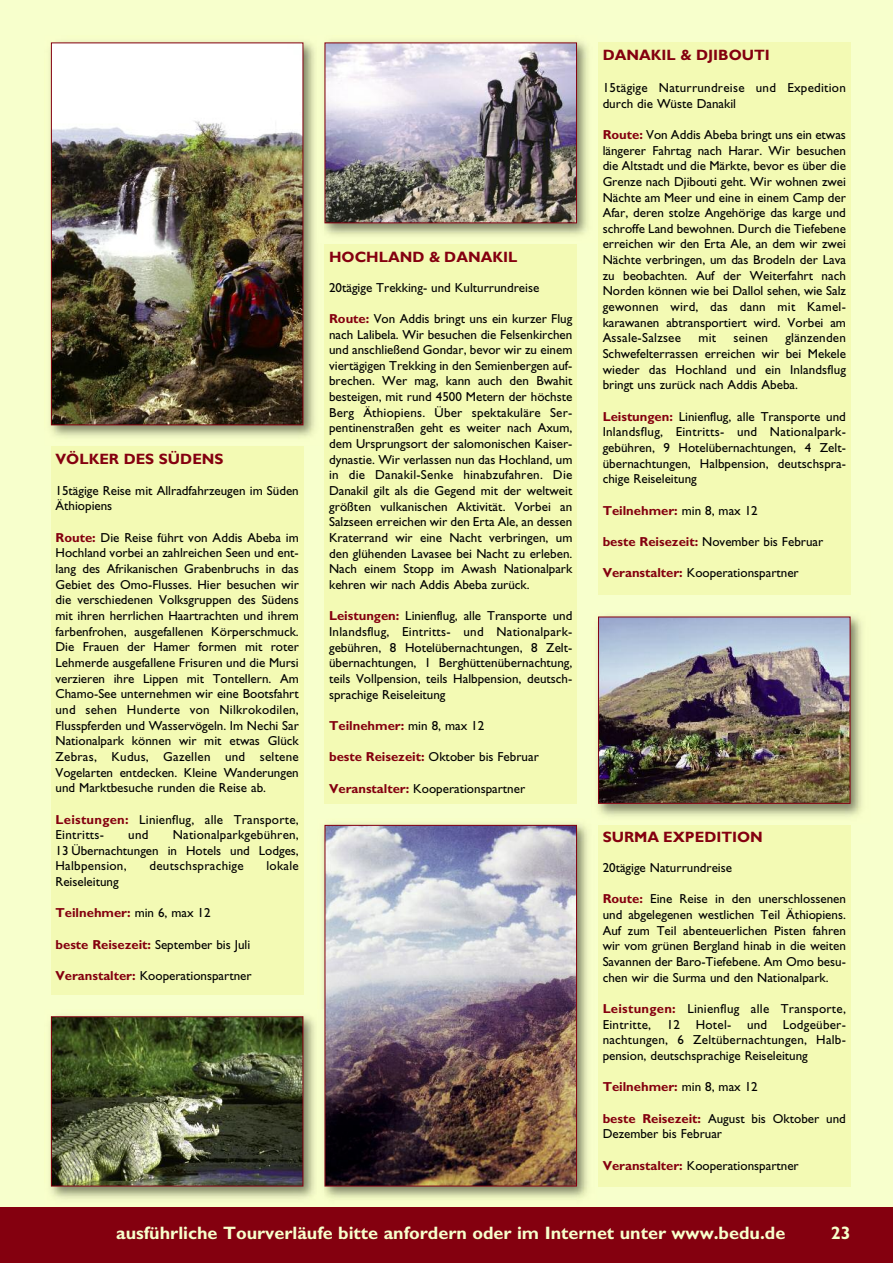
<style>
.page{position:relative;width:893px;height:1263px;background:#f7ffcc}
.page>*{position:absolute;margin:0;border:0;box-sizing:border-box;transform-origin:0 0}
.t1{font:700 18px "Gill Sans";color:#f7ffcc}
.t2{font:700 15px "Gill Sans";color:#84000f}
.t3{font:13.05px/15.6px "Gill Sans";color:#000;text-align:justify}
.t4{font:13.05px/15.6px "Gill Sans";letter-spacing:.02em;color:#000}
.t5{font:700 13.05px "Gill Sans";color:#84000f}
.s1{font-weight:700;color:#84000f}
.s2{font-weight:400;color:#000}
</style>
<div class="page">
<div style="left:51px;top:446px;width:252px;height:549px;background:#f3fab4"></div>
<div style="left:598px;top:43px;width:252px;height:552px;background:#f3fab4"></div>
<div style="left:0;top:1208px;width:893px;height:55px;background:#84000f"></div>
<div style="left:325px;top:244px;width:252px;height:560px;background:#f3fab4"></div>
<img style="left:323px;top:824px;width:265px;height:374px">
<img style="left:327px;top:827px;width:248px;height:357px">
<div style="left:325px;top:825px;width:252px;height:361px;border:1px solid #84000f"></div>
<img style="left:324px;top:41px;width:264px;height:195px">
<img style="left:327px;top:45px;width:248px;height:176px">
<div style="left:325px;top:43px;width:252px;height:180px;border:1px solid #84000f"></div>
<img style="left:50px;top:1015px;width:265px;height:184px">
<img style="left:53px;top:1018px;width:248px;height:166px">
<div style="left:51px;top:1016px;width:252px;height:170px;border:1px solid #84000f"></div>
<img style="left:50px;top:41px;width:265px;height:397px">
<img style="left:53px;top:45px;width:248px;height:378px">
<div style="left:51px;top:43px;width:252px;height:382px;border:1px solid #84000f"></div>
<div style="left:598px;top:825px;width:252px;height:361px;background:#f3fab4"></div>
<img style="left:597px;top:616px;width:265px;height:201px">
<img style="left:600px;top:619px;width:248px;height:183px">
<div style="left:598px;top:617px;width:252px;height:187px;border:1px solid #84000f"></div>
<p class="t2" style="left:56px;top:450px;width:170px">VÖLKER DES SÜDENS</p>
<p class="t3" style="left:56px;top:482px;width:245px">15tägige Reise mit Allradfahrzeugen im Süden<br>Äthiopiens</p>
<p class="t3" style="left:56px;top:529px;width:245px"><span class="s1">Route:</span> Die Reise führt von Addis Abeba im Hochland vorbei an zahlreichen Seen und ent&shy;lang des Afrikanischen Grabenbruchs in das Gebiet des Omo-Flusses. Hier besuchen wir die verschiedenen Volksgruppen des Südens mit ihren herrlichen Haartrachten und ihrem farbenfrohen, ausgefallenen Körperschmuck.<br>Die Frauen der Hamer formen mit roter Lehmerde ausgefallene Frisuren und die Mursi verzieren ihre Lippen mit Tontellern. Am Chamo-See unternehmen wir eine Bootsfahrt und sehen Hunderte von Nilkrokodilen, Flusspferden und Wasservögeln. Im Nechi Sar Nationalpark können wir mit etwas Glück Zebras, Kudus, Gazellen und seltene Vogelarten entdecken. Kleine Wanderungen und Marktbesuche runden die Reise ab.</p>
<p class="t4" style="left:56px;top:811px;width:245px"><span class="s1">Leistungen:</span> Linienflug, alle Transporte,<br>Eintritts-</p>
<p class="t3" style="left:56px;top:827px;width:245px;text-indent:117px">Nationalparkgebühren, 13 Übernachtungen in Hotels und Lodges, Halbpension,</p>
<p class="t3" style="left:128px;top:827px;width:22px">und</p>
<p class="t4" style="left:149px;top:858px;width:96px">deutschsprachige</p>
<p class="t3" style="left:267px;top:858px;width:34px">lokale</p>
<p class="t3" style="left:56px;top:874px;width:65px">Reiseleitung</p>
<p class="t5" style="left:56px;top:905px;width:157px">Teilnehmer: <span class="s2">min 6, max 12</span></p>
<p class="t3" style="left:56px;top:936px;width:196px"><span class="s1">beste Reisezeit:</span> September bis Juli</p>
<p class="t3" style="left:56px;top:968px;width:198px"><span class="s1">Veranstalter:</span> Kooperationspartner</p>
<p class="t2" style="left:329px;top:248px;width:190px">HOCHLAND &amp; DANAKIL</p>
<p class="t3" style="left:329px;top:279px;width:212px">20tägige Trekking- und Kulturrundreise</p>
<p class="t3" style="left:329px;top:311px;width:245px"><span class="s1">Route:</span> Von Addis bringt uns ein kurzer Flug nach Lalibela. Wir besuchen die Felsenkirchen und anschließend Gondar, bevor wir zu einem viertägigen Trekking in den Semienbergen auf&shy;brechen. Wer mag, kann auch den Bwahit besteigen, mit rund 4500 Metern der höchste Berg Äthiopiens. Über spektakuläre Ser&shy;pentinenstraßen geht es weiter nach Axum, dem Ursprungsort der salomonischen Kaiser&shy;dynastie. Wir verlassen nun das Hochland, um in die Danakil-Senke hinabzufahren. Die Danakil gilt als die Gegend mit der weltweit größten vulkanischen Aktivität. Vorbei an Salzseen erreichen wir den Erta Ale, an dessen Kraterrand wir eine Nacht verbringen, um den glühenden Lavasee bei Nacht zu erleben.<br>Nach einem Stopp im Awash Nationalpark kehren wir nach Addis Abeba zurück.</p>
<p class="t3" style="left:329px;top:608px;width:245px"><span class="s1">Leistungen:</span> Linienflug, alle Transporte und Inlandsflug, Eintritts- und Nationalpark&shy;gebühren, 8 Hotelübernachtungen, 8 Zelt&shy;übernachtungen, 1 Berghüttenübernachtung, teils Vollpension, teils Halbpension, deutsch&shy;sprachige Reiseleitung</p>
<p class="t5" style="left:329px;top:718px;width:157px">Teilnehmer: <span class="s2">min 8, max 12</span></p>
<p class="t3" style="left:329px;top:749px;width:211px"><span class="s1">beste Reisezeit:</span> Oktober bis Februar</p>
<p class="t3" style="left:329px;top:780px;width:198px"><span class="s1">Veranstalter:</span> Kooperationspartner</p>
<p class="t2" style="left:603px;top:46px;width:169px">DANAKIL &amp; DJIBOUTI</p>
<p class="t4" style="left:603px;top:80px;width:245px">15tägige Naturrundreise und Expedition durch die Wüste Danakil</p>
<p class="t3" style="left:603px;top:127px;width:245px"><span class="s1">Route:</span> Von Addis Abeba bringt uns ein etwas längerer Fahrtag nach Harar. Wir besuchen die Altstadt und die Märkte, bevor es über die Grenze nach Djibouti geht. Wir wohnen zwei Nächte am Meer und eine in einem Camp der Afar, deren stolze Angehörige das karge und schroffe Land bewohnen. Durch die Tiefebene erreichen wir den Erta Ale, an dem wir zwei Nächte verbringen, um das Brodeln der Lava zu beobachten. Auf der Weiterfahrt nach Norden können wie bei Dallol sehen, wie Salz gewonnen wird, das dann mit Kamel&shy;karawanen abtransportiert wird. Vorbei am Assale-Salzsee</p>
<p class="t3" style="left:603px;top:330px;width:245px;text-indent:183px">glänzenden Schwefelterrassen erreichen wir bei Mekele wieder das Hochland und ein Inlandsflug bringt uns zurück nach Addis Abeba.</p>
<p class="t3" style="left:603px;top:408px;width:245px"><span class="s1">Leistungen:</span> Linienflug, alle Transporte und Inlandsflug, Eintritts- und Nationalpark&shy;gebühren, 9 Hotelübernachtungen, 4 Zelt&shy;übernachtungen, Halbpension, deutschspra&shy;chige Reiseleitung</p>
<p class="t5" style="left:603px;top:503px;width:157px">Teilnehmer: <span class="s2">min 8, max 12</span></p>
<p class="t3" style="left:603px;top:534px;width:222px"><span class="s1">beste Reisezeit:</span> November bis Februar</p>
<p class="t3" style="left:603px;top:565px;width:198px"><span class="s1">Veranstalter:</span> Kooperationspartner</p>
<p class="t3" style="left:698px;top:330px;width:19px">mit</p>
<p class="t3" style="left:733px;top:330px;width:36px">seinen</p>
<p class="t2" style="left:603px;top:828px;width:162px">SURMA EXPEDITION</p>
<p class="t3" style="left:603px;top:860px;width:131px">20tägige Naturrundreise</p>
<p class="t3" style="left:603px;top:891px;width:245px"><span class="s1">Route:</span> Eine Reise in den unerschlossenen und abgelegenen westlichen Teil Äthiopiens.<br>Auf zum Teil abenteuerlichen Pisten fahren wir vom grünen Bergland hinab in die weiten Savannen der Baro-Tiefebene. Am Omo besu&shy;chen wir die Surma und den Nationalpark.</p>
<p class="t3" style="left:603px;top:1001px;width:245px"><span class="s1">Leistungen:</span> Linienflug alle Transporte, Eintritte, 12 Hotel- und Lodgeüber&shy;nachtungen, 6 Zeltübernachtungen, Halb&shy;pension, deutschsprachige Reiseleitung</p>
<p class="t5" style="left:603px;top:1079px;width:157px">Teilnehmer: <span class="s2">min 8, max 12</span></p>
<p class="t3" style="left:603px;top:1110px;width:245px"><span class="s1">beste Reisezeit:</span> August bis Oktober und<br>Dezember bis Februar</p>
<p class="t3" style="left:603px;top:1157px;width:198px"><span class="s1">Veranstalter:</span> Kooperationspartner</p>
<h1 class="t1" style="left:116px;top:1222px;width:671px">ausführliche Tourverläufe bitte anfordern oder im Internet unter www.bedu.de</h1>
<h1 class="t1" style="left:831px;top:1222px;width:21px">23</h1>
</div>
